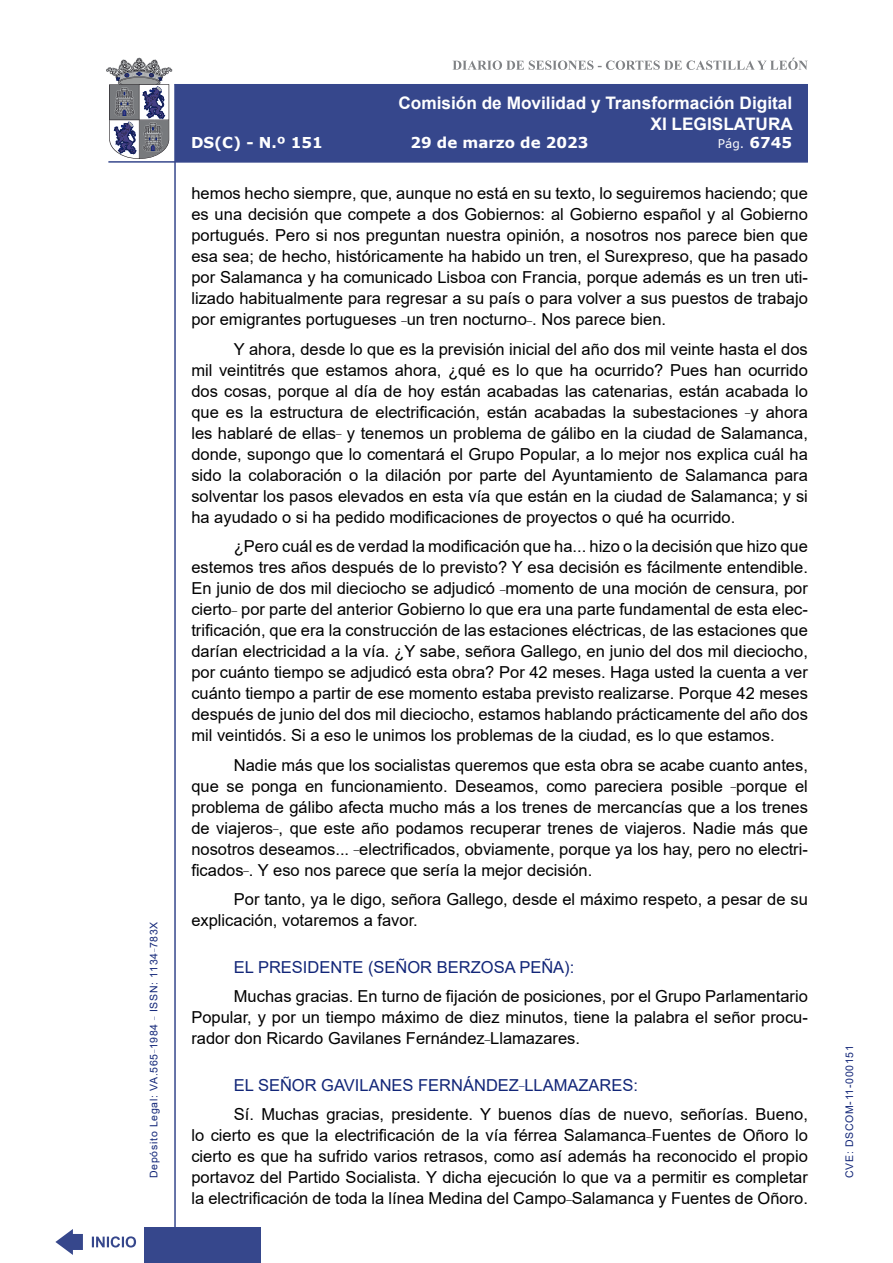
<style>
.page{position:relative;width:893px;height:1263px;background:#fff}
.page>*{position:absolute;margin:0;border:0;box-sizing:border-box;transform-origin:0 0}
.t1{font:700 17.25px/20.7px "Arial";color:#fff;text-align:right}
.t2{font:16.5px/21px "Arial";color:#000;text-align:justify}
.Orador{font:16.5px "Arial";color:#122678}
.t3{font:700 15px "Verdana";color:#fff}
.t4{font:12px "Verdana";color:#fff}
.t5{font:10.5px "Arial";letter-spacing:.065em;color:#122678}
.s1{font-weight:700;font-size:15px}
</style>
<div class="page">
<svg style="left:452px;top:58px;width:356px;height:12px"></svg>
<hr style="left:174px;top:84px;width:2px;height:1179px;background:#36478c">
<div style="left:144px;top:1227px;width:117px;height:36px;background:#36478c"></div>
<div style="left:175px;top:84px;width:633px;height:78px;background:#36478c"></div>
<hr style="left:108px;top:161px;width:700px;height:2px;background:#36478c">
<svg style="left:92px;top:1236px;width:44px;height:11px"></svg>
<svg style="left:55px;top:1229px;width:28px;height:26px"></svg>
<svg style="left:106px;top:58px;width:66px;height:101px"></svg>
<p class="t5" style="left:146px;top:1178px;width:258px;rotate:-90deg">Depósito Legal: VA.565<sup>_</sup>1984 <sup>_</sup> ISSN: 1134<sup>_</sup>783X</p>
<p class="t1" style="left:398px;top:93px;width:396px">Comisión de Movilidad y Transformación Digital<br>XI LEGISLATURA</p>
<p class="t3" style="left:191px;top:132px;width:133px">DS(C) - N.º 151</p>
<p class="t3" style="left:410px;top:132px;width:180px">29 de marzo de 2023</p>
<p class="t4" style="left:718px;top:135px;width:76px">Pág. <span class="s1">6745</span></p>
<p class="t2" style="left:191px;top:183px;width:618px">hemos hecho siempre, que, aunque no está en su texto, lo seguiremos haciendo; que es una decisión que compete a dos Gobiernos: al Gobierno español y al Gobierno portugués. Pero si nos preguntan nuestra opinión, a nosotros nos parece bien que esa sea; de hecho, históricamente ha habido un tren, el Surexpreso, que ha pasado por Salamanca y ha comunicado Lisboa con Francia, porque además es un tren uti&shy;lizado habitualmente para regresar a su país o para volver a sus puestos de trabajo por emigrantes portugueses <sup>_</sup>un tren nocturno<sup>_</sup>. Nos parece bien.</p>
<p class="t2" style="left:191px;top:338px;width:618px;text-indent:43px">Y ahora, desde lo que es la previsión inicial del año dos mil veinte hasta el dos mil veintitrés que estamos ahora, ¿qué es lo que ha ocurrido? Pues han ocurrido dos cosas, porque al día de hoy están acabadas las catenarias, están acabada lo que es la estructura de electrificación, están acabadas la subestaciones <sup>_</sup>y ahora les hablaré de ellas<sup>_</sup> y tenemos un problema de gálibo en la ciudad de Salamanca, donde, supongo que lo comentará el Grupo Popular, a lo mejor nos explica cuál ha sido la colaboración o la dilación por parte del Ayuntamiento de Salamanca para solventar los pasos elevados en esta vía que están en la ciudad de Salamanca; y si ha ayudado o si ha pedido modificaciones de proyectos o qué ha ocurrido.</p>
<p class="t2" style="left:191px;top:536px;width:618px;text-indent:43px">¿Pero cuál es de verdad la modificación que ha... hizo o la decisión que hizo que estemos tres años después de lo previsto? Y esa decisión es fácilmente entendible.<br>En junio de dos mil dieciocho se adjudicó <sup>_</sup>momento de una moción de censura, por cierto<sup>_</sup> por parte del anterior Gobierno lo que era una parte fundamental de esta elec&shy;trificación, que era la construcción de las estaciones eléctricas, de las estaciones que darían electricidad a la vía. ¿Y sabe, señora Gallego, en junio del dos mil dieciocho, por cuánto tiempo se adjudicó esta obra? Por 42 meses. Haga usted la cuenta a ver cuánto tiempo a partir de ese momento estaba previsto realizarse. Porque 42 meses después de junio del dos mil dieciocho, estamos hablando prácticamente del año dos mil veintidós. Si a eso le unimos los problemas de la ciudad, es lo que estamos.</p>
<p class="t2" style="left:191px;top:754px;width:618px;text-indent:43px">Nadie más que los socialistas queremos que esta obra se acabe cuanto antes, que se ponga en funcionamiento. Deseamos, como pareciera posible <sup>_</sup>porque el problema de gálibo afecta mucho más a los trenes de mercancías que a los trenes de viajeros<sup>_</sup>, que este año podamos recuperar trenes de viajeros. Nadie más que nosotros deseamos... <sup>_</sup>electrificados, obviamente, porque ya los hay, pero no electri&shy;ficados<sup>_</sup>. Y eso nos parece que sería la mejor decisión.</p>
<p class="t2" style="left:191px;top:889px;width:618px;text-indent:43px">Por tanto, ya le digo, señora Gallego, desde el máximo respeto, a pesar de su explicación, votaremos a favor.</p>
<p class="Orador" style="left:234px;top:955px;width:342px">EL PRESIDENTE (SEÑOR BERZOSA PEÑA):</p>
<p class="t2" style="left:191px;top:986px;width:618px;text-indent:43px">Muchas gracias. En turno de fijación de posiciones, por el Grupo Parlamentario Popular, y por un tiempo máximo de diez minutos, tiene la palabra el señor procu&shy;rador don Ricardo Gavilanes Fernández<sup>_</sup>Llamazares.</p>
<p class="Orador" style="left:234px;top:1073px;width:406px">EL SEÑOR GAVILANES FERNÁNDEZ<sup>_</sup>LLAMAZARES:</p>
<p class="t2" style="left:191px;top:1104px;width:618px;text-indent:43px">Sí. Muchas gracias, presidente. Y buenos días de nuevo, señorías. Bueno, lo cierto es que la electrificación de la vía férrea Salamanca<sup>_</sup>Fuentes de Oñoro lo cierto es que ha sufrido varios retrasos, como así además ha reconocido el propio portavoz del Partido Socialista. Y dicha ejecución lo que va a permitir es completar la electrificación de toda la línea Medina del Campo<sup>_</sup>Salamanca y Fuentes de Oñoro.</p>
<p class="t5" style="left:842px;top:1178px;width:134px;rotate:-90deg">CVE: DSCOM-11-000151</p>
</div>
